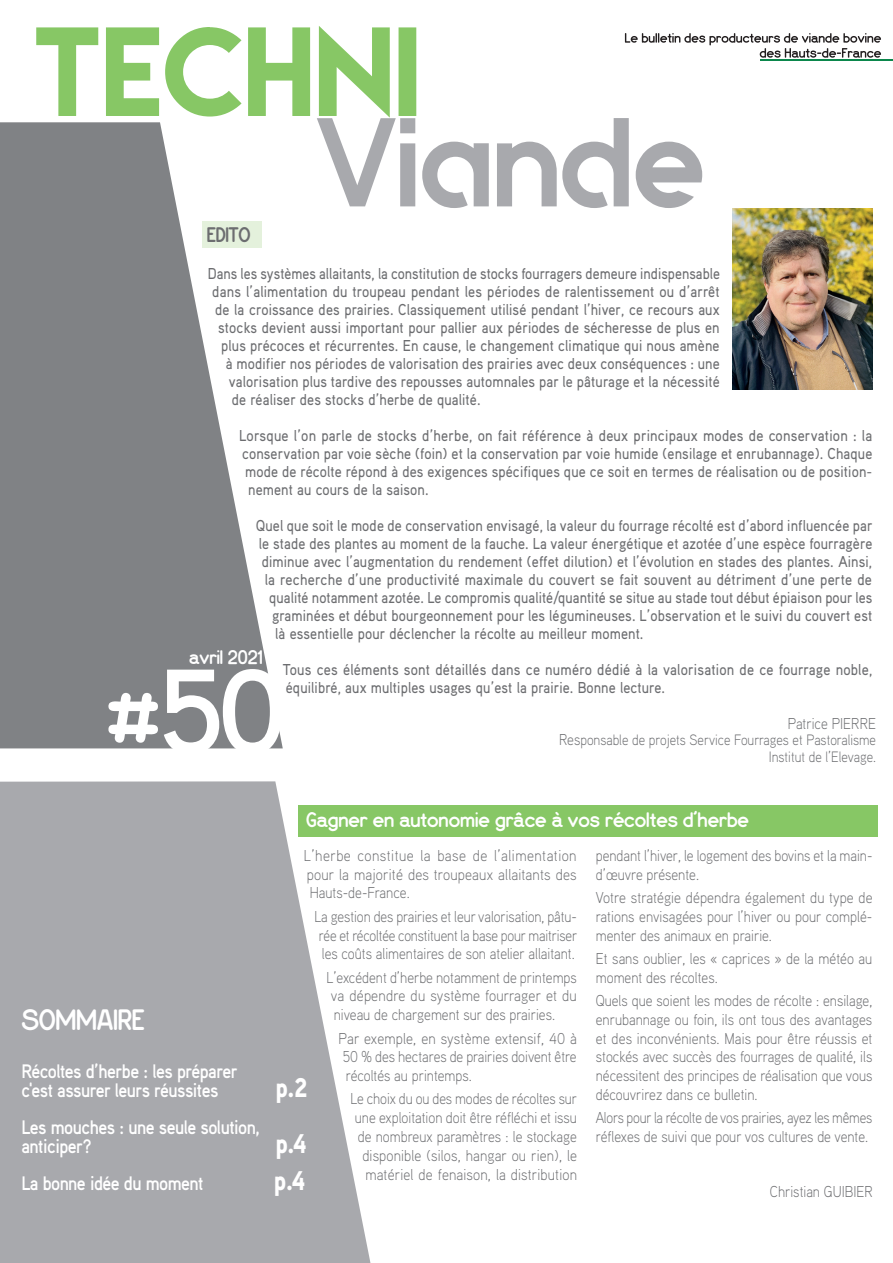
<style>
.page{position:relative;width:893px;height:1263px;background:#fff}
.page>*{position:absolute;margin:0;border:0;box-sizing:border-box;transform-origin:0 0}
.t1{font:700 120px "Aaux Pro";color:#fff}
.t2{font:31.5px "Espresso Dolce";letter-spacing:-.01em;color:#fff}
.t3{font:900 27px "Aaux Pro";color:#fff;scale:.9 1}
.t4{font:22.5px "Espresso Dolce";color:#fff}
.t5{font:22.5px "Espresso Dolce";letter-spacing:-.02em;color:#6c6d70}
.t6{font:21px "Espresso Dolce";color:#fff}
.t7{font:19.5px/19.5px "Aaux Pro Bold OSF";letter-spacing:-.03em;color:#fff;scale:.9 1}
.t8{font:500 15.75px "Aaux Pro";letter-spacing:.01em;color:#6c6d70;scale:.9 1}
.t9{font:300 15.75px/18.9px "Aaux Pro";color:#6c6d70;text-align:justify;scale:.9 1}
.t10{font:500 15.75px/18px "Aaux Pro";letter-spacing:.01em;color:#6c6d70;scale:.91 1}
.t11{font:300 15.75px/18.9px "Aaux Pro";color:#6c6d70;text-align:justify;scale:.89 1}
.t12{font:500 15.75px "Aaux Pro";letter-spacing:.01em;color:#6c6d70;scale:.89 1}
.t13{font:300 15.75px/18.9px "Aaux Pro";color:#6c6d70;text-align:justify;scale:.91 1}
.t14{font:300 15.75px/18.9px "Aaux Pro";color:#6c6d70;text-align:justify;scale:.93 1}
.t15{font:300 15.75px/18.9px "Aaux Pro";color:#6c6d70;text-align:justify;scale:.92 1}
.t16{font:300 15.75px/18.9px "Aaux Pro";color:#6c6d70;scale:.88 1}
.t17{font:300 15px/16.5px "Aaux Pro";color:#6c6d70;text-align:right;scale:.9 1}
.s1{font-size:15.75px}
</style>
<div class="page">
<div style="left:298px;top:805px;width:579px;height:31px;background:#87c765"></div>
<svg style="left:0;top:781px;width:370px;height:482px;background:#b1b3b5"></svg>
<svg style="left:0;top:122px;width:283px;height:626px;fill:#808285"></svg>
<div style="left:202px;top:221px;width:59px;height:26px;background:#e4f1dc"></div>
<hr style="left:760px;top:60px;width:133px;height:1px;background:#0b874c">
<svg style="left:36px;top:26px;width:845px;height:182px"></svg>
<svg style="left:108px;top:693px;width:50px;height:50px"></svg>
<img style="left:732px;top:208px;width:140px;height:182px">
<h3 class="t5" style="left:207px;top:222px;width:45px">EDITO</h3>
<p class="t12" style="left:208px;top:264px;width:577px">Dans les systèmes allaitants, la constitution de stocks fourragers demeure indispensable</p>
<p class="t10" style="left:212px;top:282px;width:559px">dans l’alimentation du troupeau pendant les périodes de ralentissement ou d’arrêt</p>
<p class="t8" style="left:215px;top:300px;width:562px">de la croissance des prairies. Classiquement utilisé pendant l’hiver, ce recours aux</p>
<p class="t8" style="left:218px;top:318px;width:559px">stocks devient aussi important pour pallier aux périodes de sécheresse de plus en</p>
<p class="t8" style="left:221px;top:336px;width:555px">plus précoces et récurrentes. En cause, le changement climatique qui nous amène</p>
<p class="t8" style="left:226px;top:354px;width:550px">à modifier nos périodes de valorisation des prairies avec deux conséquences : une</p>
<p class="t8" style="left:229px;top:372px;width:547px">valorisation plus tardive des repousses automnales par le pâturage et la nécessité</p>
<p class="t8" style="left:232px;top:390px;width:278px">de réaliser des stocks d’herbe de qualité.</p>
<p class="t10" style="left:239px;top:426px;width:697px">Lorsque l’on parle de stocks d’herbe, on fait référence à deux principaux modes de conservation : la</p>
<p class="t8" style="left:242px;top:444px;width:702px">conservation par voie sèche (foin) et la conservation par voie humide (ensilage et enrubannage). Chaque</p>
<p class="t8" style="left:245px;top:462px;width:698px">mode de récolte répond à des exigences spécifiques que ce soit en termes de réalisation ou de position-</p>
<p class="t8" style="left:248px;top:480px;width:202px">nement au cours de la saison.</p>
<p class="t8" style="left:256px;top:516px;width:687px">Quel que soit le mode de conservation envisagé, la valeur du fourrage récolté est d’abord influencée par</p>
<p class="t8" style="left:259px;top:534px;width:683px">le stade des plantes au moment de la fauche. La valeur énergétique et azotée d’une espèce fourragère</p>
<p class="t8" style="left:262px;top:552px;width:680px">diminue avec l’augmentation du rendement (effet dilution) et l’évolution en stades des plantes. Ainsi,</p>
<p class="t10" style="left:265px;top:570px;width:669px">la recherche d’une productivité maximale du couvert se fait souvent au détriment d’une perte de</p>
<p class="t12" style="left:269px;top:588px;width:679px">qualité notamment azotée. Le compromis qualité/quantité se situe au stade tout début épiaison pour les</p>
<p class="t8" style="left:272px;top:606px;width:668px">graminées et début bourgeonnement pour les légumineuses. L’observation et le suivi du couvert est</p>
<p class="t8" style="left:275px;top:624px;width:411px">là essentielle pour déclencher la récolte au meilleur moment.</p>
<p class="t10" style="left:283px;top:660px;width:649px">Tous ces éléments sont détaillés dans ce numéro dédié à la valorisation de ce fourrage noble, équilibré, aux multiples usages qu’est la prairie. Bonne lecture.</p>
<h3 class="t6" style="left:189px;top:645px;width:75px">avril 2021</h3>
<h1 class="t1" style="left:158px;top:635px;width:131px">50</h1>
<p class="t9" style="left:788px;top:713px;width:100px">Patrice PIERRE</p>
<p class="t17" style="left:559px;top:731px;width:354px"><span class="s1">Res</span>ponsable de projets Service Fourrages et Pastoralisme<br>Institut de l’Elevage.</p>
<h3 class="t4" style="left:306px;top:807px;width:444px">Gagner en autonomie grâce à vos récoltes d’herbe</h3>
<p class="t14" style="left:304px;top:845px;width:295px">L’herbe constitue la base de l’alimentation pour la majorité des troupeaux allaitants des Hauts-de-France.</p>
<p class="t11" style="left:314px;top:906px;width:297px">La gestion des prairies et leur valorisation, pâtu&shy;rée et récoltée constituent la base pour maitriser les coûts alimentaires de son atelier allaitant.</p>
<p class="t9" style="left:326px;top:967px;width:280px">L’excédent d’herbe notamment de printemps va dépendre du système fourrager et du niveau de chargement sur des prairies.</p>
<p class="t15" style="left:338px;top:1028px;width:261px">Par exemple, en système extensif, 40 à 50 % des hectares de prairies doivent être récoltés au printemps.</p>
<p class="t11" style="left:350px;top:1089px;width:256px;text-align:right">Le choix du ou des modes de récoltes sur une exploitation doit être réfléchi et issu de nombreux paramètres : le stockage disponible (silos, hangar ou rien), le matériel de fenaison, la distribution</p>
<p class="t9" style="left:596px;top:845px;width:309px">pendant l’hiver, le logement des bovins et la main&shy;d’œuvre présente.</p>
<p class="t13" style="left:596px;top:887px;width:306px">Votre stratégie dépendra également du type de rations envisagées pour l’hiver ou pour complé&shy;menter des animaux en prairie.</p>
<p class="t9" style="left:596px;top:948px;width:309px">Et sans oublier, les « caprices » de la météo au moment des récoltes.</p>
<p class="t9" style="left:596px;top:990px;width:309px">Quels que soient les modes de récolte : ensilage, enrubannage ou foin, ils ont tous des avantages et des inconvénients. Mais pour être réussis et stockés avec succès des fourrages de qualité, ils nécessitent des principes de réalisation que vous découvrirez dans ce bulletin.</p>
<p class="t16" style="left:596px;top:1108px;width:316px">Alors pour la récolte de vos prairies, ayez les mêmes réflexes de suivi que pour vos cultures de vente.</p>
<h2 class="t2" style="left:21px;top:1002px;width:125px">SOMMAIRE</h2>
<p class="t7" style="left:21px;top:1061px;width:242px">Récoltes d’herbe : les préparer c'est assurer leurs réussites</p>
<h3 class="t3" style="left:275px;top:1071px;width:37px">p.2</h3>
<p class="t7" style="left:21px;top:1117px;width:266px">Les mouches : une seule solution, anticiper?</p>
<h3 class="t3" style="left:275px;top:1127px;width:36px">p.4</h3>
<p class="t7" style="left:21px;top:1173px;width:204px">La bonne idée du moment</p>
<h3 class="t3" style="left:274px;top:1163px;width:36px">p.4</h3>
<p class="t9" style="left:770px;top:1182px;width:116px">Christian GUIBIER</p>
</div>
